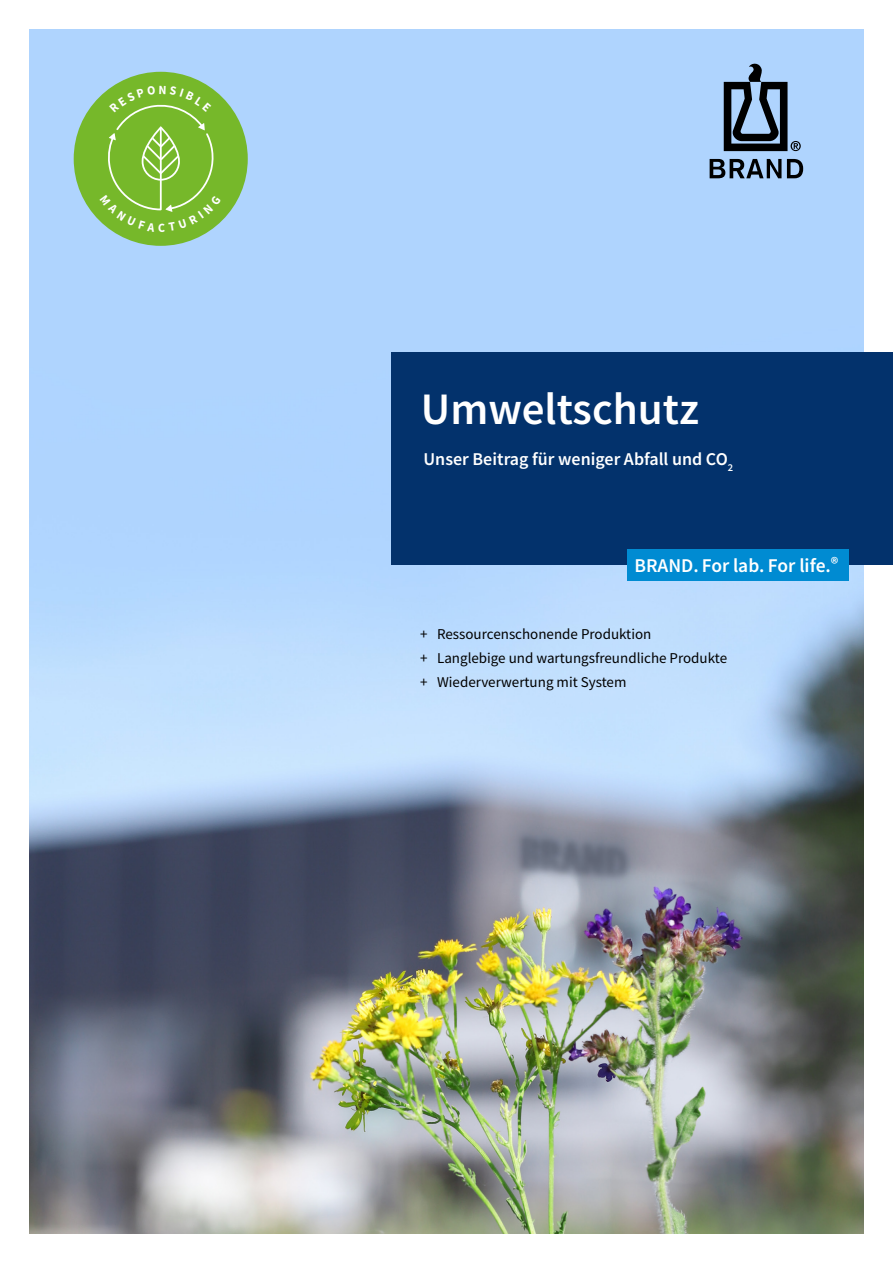
<style>
.page{position:relative;width:893px;height:1263px;background:#fff}
.page>*{position:absolute;margin:0;border:0;box-sizing:border-box;transform-origin:0 0}
.t1{font:600 45px "Source Sans Pro";color:#fff}
.t2{font:600 19.5px "Source Sans Pro";color:#fff}
.t3{font:600 18px "Source Sans Pro";color:#fff}
.t4{font:15px/23.7px "Source Sans Pro";color:#000}
.s1{font-size:17.1px}
</style>
<div class="page">
<img style="left:30px;top:30px;width:833px;height:1203px">
<svg style="left:787px;top:159px;width:16px;height:19px"></svg>
<svg style="left:710px;top:159px;width:71px;height:19px"></svg>
<svg style="left:724px;top:64px;width:77px;height:87px;background:#637890"></svg>
<div style="left:74px;top:72px;width:174px;height:174px;background:#76b82a;border-radius:50%"></div>
<div style="left:391px;top:352px;width:502px;height:213px;background:#03326c"></div>
<div style="left:627px;top:550px;width:221px;height:31px;background:#008bd2"></div>
<svg style="left:100px;top:86px;width:121px;height:146px"></svg>
<h1 class="t1" style="left:421px;top:380px;width:280px">Umweltschutz</h1>
<p class="t3" style="left:423px;top:447px;width:311px">Unser Beitrag für weniger Abfall und CO<sub>2</sub></p>
<h2 class="t2" style="left:634px;top:552px;width:206px">BRAND. For lab. For life.<span class="s1">®</span></h2>
<p class="t4" style="left:420px;top:623px;width:309px">+ Ressourcenschonende Produktion<br>+ Langlebige und wartungsfreundliche Produkte + Wiederverwertung mit System</p>
</div>
